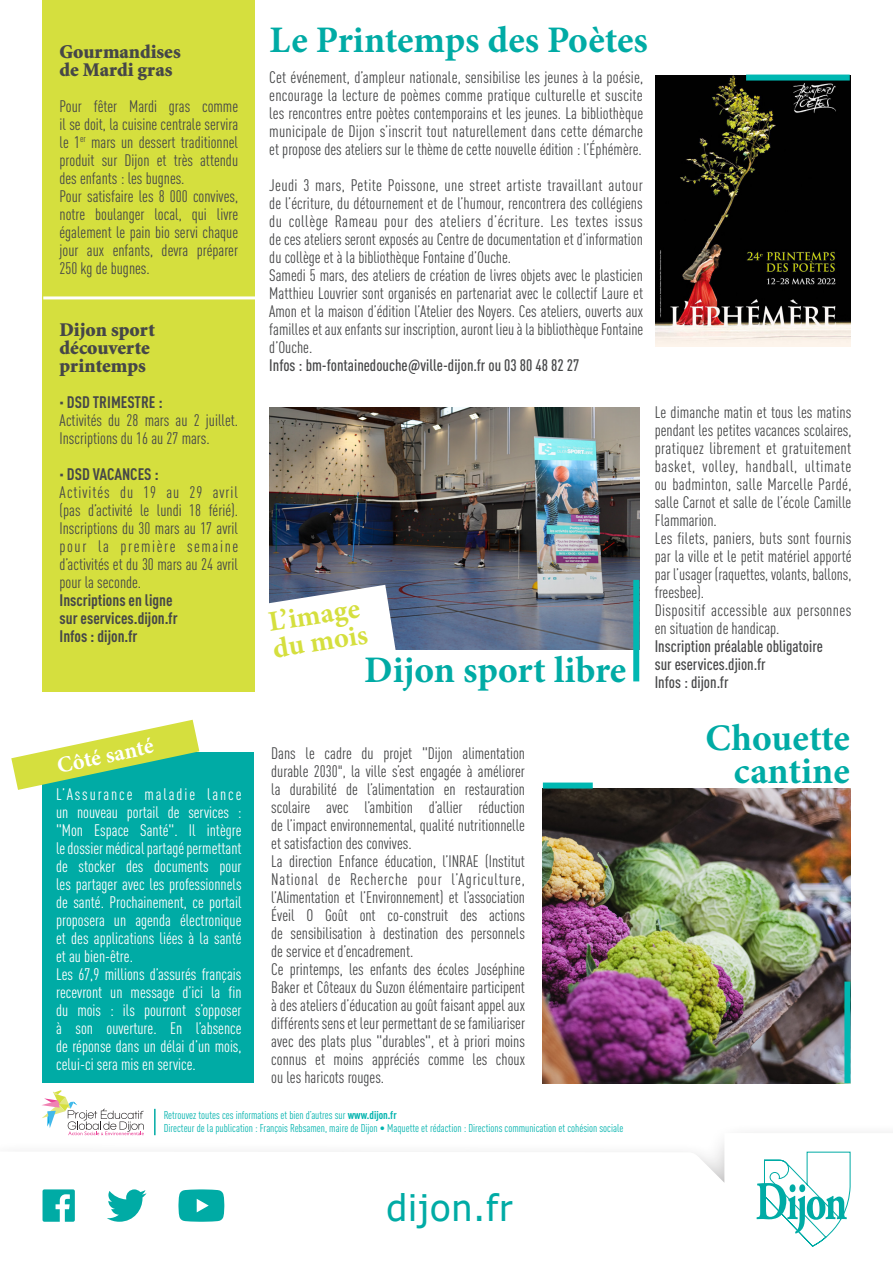
<style>
.page{position:relative;width:893px;height:1263px;background:#fff}
.page>*{position:absolute;margin:0;border:0;box-sizing:border-box;transform-origin:0 0}
.t1{font:700 37.5px "Minion Pro";color:#00aba5}
.t2{font:36.6px "Tahoma";letter-spacing:.045em;color:#00aba5}
.t3{font:700 28.5px "Minion Pro";color:#d5df3e}
.t4{font:700 22.5px "Minion Pro";color:#fff}
.t5{font:900 19.5px/18px "Minion Std";color:#464748}
.t6{font:condensed 16.5px/18px "DINOT";color:#464748;text-align:justify}
.t7{font:condensed 16.5px/18px "DINOT";color:#fff;text-align:justify}
.t8{font:500 condensed 16.5px "DINOT";color:#464748}
.t9{font:700 condensed 16.5px "DINOT";color:#464748}
.t10{font:condensed 16.5px/18px "DINOT";letter-spacing:.02em;color:#464748}
.t11{font:condensed 11.25px "DINOT";color:#00b3ae}
.s1{font-family:"Montserrat";font-weight:300;font-stretch:normal}
.s2{font-weight:700}
</style>
<div class="page">
<div style="left:42px;top:752px;width:211px;height:331px;background:#00aba5"></div>
<div style="left:43px;top:0;width:212px;height:691px;background:#d5df3e"></div>
<svg style="left:42px;top:1090px;width:102px;height:33px"></svg>
<hr style="left:154px;top:1109px;width:2px;height:26px;background:#00aba5">
<img style="left:269px;top:408px;width:370px;height:242px">
<div style="left:633px;top:580px;width:6px;height:101px;background:#00b8b2"></div>
<img style="left:656px;top:76px;width:194px;height:270px">
<div style="left:746px;top:75px;width:104px;height:6px;background:#00b8b2"></div>
<img style="left:543px;top:788px;width:307px;height:295px">
<div style="left:543px;top:782px;width:50px;height:6px;background:#00b8b2"></div>
<div style="left:844px;top:981px;width:6px;height:102px;background:#00b8b2"></div>
<svg style="left:11px;top:720px;width:188px;height:70px"></svg>
<svg style="left:269px;top:585px;width:130px;height:65px"></svg>
<hr style="left:43px;top:296px;width:213px;height:3px;background:#fff">
<div style="left:0;top:1123px;width:893px;height:140px;background:#fff"></div>
<svg style="left:42px;top:1133px;width:683px;height:88px"></svg>
<svg style="left:178px;top:1189px;width:46px;height:33px"></svg>
<svg style="left:107px;top:1189px;width:40px;height:33px"></svg>
<svg style="left:43px;top:1189px;width:32px;height:33px"></svg>
<svg style="left:756px;top:1151px;width:95px;height:96px"></svg>
<p class="t5" style="left:60px;top:43px;width:123px">Gourmandises</p>
<p class="t5" style="left:60px;top:61px;width:114px">de Mardi gras</p>
<p class="t6" style="left:60px;top:97px;width:180px">Pour fêter Mardi gras comme il se doit, la cuisine centrale servira le 1<sup>er</sup> mars un dessert traditionnel produit sur Dijon et très attendu des enfants : les bugnes.</p>
<p class="t6" style="left:60px;top:187px;width:180px">Pour satisfaire les 8 000 convives, notre boulanger local, qui livre également le pain bio servi chaque jour aux enfants, devra préparer 250 kg de bugnes.</p>
<p class="t5" style="left:60px;top:321px;width:97px">Dijon sport découverte printemps</p>
<p class="t9" style="left:60px;top:392px;width:105px">· DSD TRIMESTRE :</p>
<p class="t6" style="left:60px;top:411px;width:180px">Activités du 28 mars au 2 juillet.<br>Inscriptions du 16 au 27 mars.</p>
<p class="t9" style="left:60px;top:464px;width:101px">· DSD VACANCES :</p>
<p class="t6" style="left:60px;top:483px;width:180px">Activités du 19 au 29 avril (pas d’activité le lundi 18 férié).<br>Inscriptions du 30 mars au 17 avril pour la première semaine d’activités et du 30 mars au 24 avril pour la seconde.</p>
<p class="t9" style="left:60px;top:590px;width:115px">Inscriptions en ligne</p>
<p class="t9" style="left:60px;top:608px;width:120px">sur eservices.dijon.fr</p>
<p class="t9" style="left:60px;top:626px;width:79px">Infos : dijon.fr</p>
<p class="t4" style="left:54px;top:750px;width:100px;rotate:-12deg">Côté santé</p>
<p class="t7" style="left:56px;top:785px;width:187px">L’Assurance maladie lance un nouveau portail de services : "Mon Espace Santé". Il intègre le dossier médical partagé permettant de stocker des documents pour les partager avec les professionnels de santé. Prochainement, ce portail proposera un agenda électronique et des applications liées à la santé et au bien-être.</p>
<p class="t7" style="left:56px;top:965px;width:187px">Les 67,9 millions d’assurés français recevront un message d’ici la fin du mois : ils pourront s’opposer à son ouverture. En l’absence de réponse dans un délai d’un mois, celui-ci sera mis en service.</p>
<p class="t1" style="left:269px;top:13px;width:380px">Le Printemps des Poètes</p>
<p class="t6" style="left:269px;top:68px;width:375px">Cet événement, d’ampleur nationale, sensibilise les jeunes à la poésie, encourage la lecture de poèmes comme pratique culturelle et suscite les rencontres entre poètes contemporains et les jeunes. La bibliothèque municipale de Dijon s’inscrit tout naturellement dans cette démarche et propose des ateliers sur le thème de cette nouvelle édition : l’Éphémère.</p>
<p class="t6" style="left:269px;top:176px;width:375px">Jeudi 3 mars, Petite Poissone, une street artiste travaillant autour de l’écriture, du détournement et de l’humour, rencontrera des collégiens du collège Rameau pour des ateliers d’écriture. Les textes issus de ces ateliers seront exposés au Centre de documentation et d’information du collège et à la bibliothèque Fontaine d’Ouche.</p>
<p class="t6" style="left:269px;top:266px;width:375px">Samedi 5 mars, des ateliers de création de livres objets avec le plasticien Matthieu Louvrier sont organisés en partenariat avec le collectif Laure et Amon et la maison d’édition l’Atelier des Noyers. Ces ateliers, ouverts aux familles et aux enfants sur inscription, auront lieu à la bibliothèque Fontaine d’Ouche.</p>
<p class="t8" style="left:269px;top:355px;width:312px">Infos : bm-fontainedouche@ville-dijon.fr ou 03 80 48 82 27</p>
<p class="t3" style="left:266px;top:602px;width:93px;rotate:-9deg">L’image</p>
<p class="t3" style="left:270px;top:629px;width:97px;rotate:-9deg">du mois</p>
<p class="t1" style="left:364px;top:643px;width:264px">Dijon sport libre</p>
<p class="t6" style="left:271px;top:744px;width:255px">Dans le cadre du projet "Dijon alimentation durable 2030<span class="s1">"</span>, la ville s’est engagée à améliorer la durabilité de l’alimentation en restauration scolaire avec l’ambition d’allier réduction de l’impact environnemental, qualité nutritionnelle et satisfaction des convives.</p>
<p class="t6" style="left:271px;top:852px;width:255px">La direction Enfance éducation, l’INRAE (Institut National de Recherche pour l’Agriculture, l’Alimentation et l’Environnement) et l’association Éveil O Goût ont co-construit des actions de sensibilisation à destination des personnels de service et d’encadrement.</p>
<p class="t6" style="left:271px;top:960px;width:255px">Ce printemps, les enfants des écoles Joséphine Baker et Côteaux du Suzon élémentaire participent à des ateliers d’éducation au goût faisant appel aux différents sens et leur permettant de se familiariser avec des plats plus "durables", et à priori moins connus et moins appréciés comme les choux ou les haricots rouges.</p>
<p class="t6" style="left:655px;top:403px;width:198px">Le dimanche matin et tous les matins pendant les petites vacances scolaires, pratiquez librement et gratuitement basket, volley, handball, ultimate ou badminton, salle Marcelle Pardé, salle Carnot et salle de l’école Camille Flammarion.</p>
<p class="t6" style="left:655px;top:529px;width:198px">Les filets, paniers, buts sont fournis par la ville et le petit matériel apporté par l’usager (raquettes, volants, ballons, freesbee).</p>
<p class="t10" style="left:655px;top:601px;width:198px">Dispositif accessible aux personnes en situation de handicap.</p>
<p class="t8" style="left:655px;top:637px;width:170px">Inscription préalable obligatoire</p>
<p class="t8" style="left:655px;top:655px;width:112px">sur eservices.djion.fr</p>
<p class="t8" style="left:655px;top:673px;width:75px">Infos : dijon.fr</p>
<p class="t1" style="left:706px;top:711px;width:146px">Chouette</p>
<p class="t1" style="left:734px;top:744px;width:117px">cantine</p>
<p class="t11" style="left:164px;top:1108px;width:234px">Retrouvez toutes ces informations et bien d’autres sur <span class="s2">www.dijon.fr</span></p>
<p class="t11" style="left:164px;top:1122px;width:461px">Directeur de la publication : François Rebsamen, maire de Dijon • Maquette et rédaction : Directions communication et cohésion sociale</p>
<p class="t2" style="left:387px;top:1183px;width:127px">dijon.fr</p>
</div>
